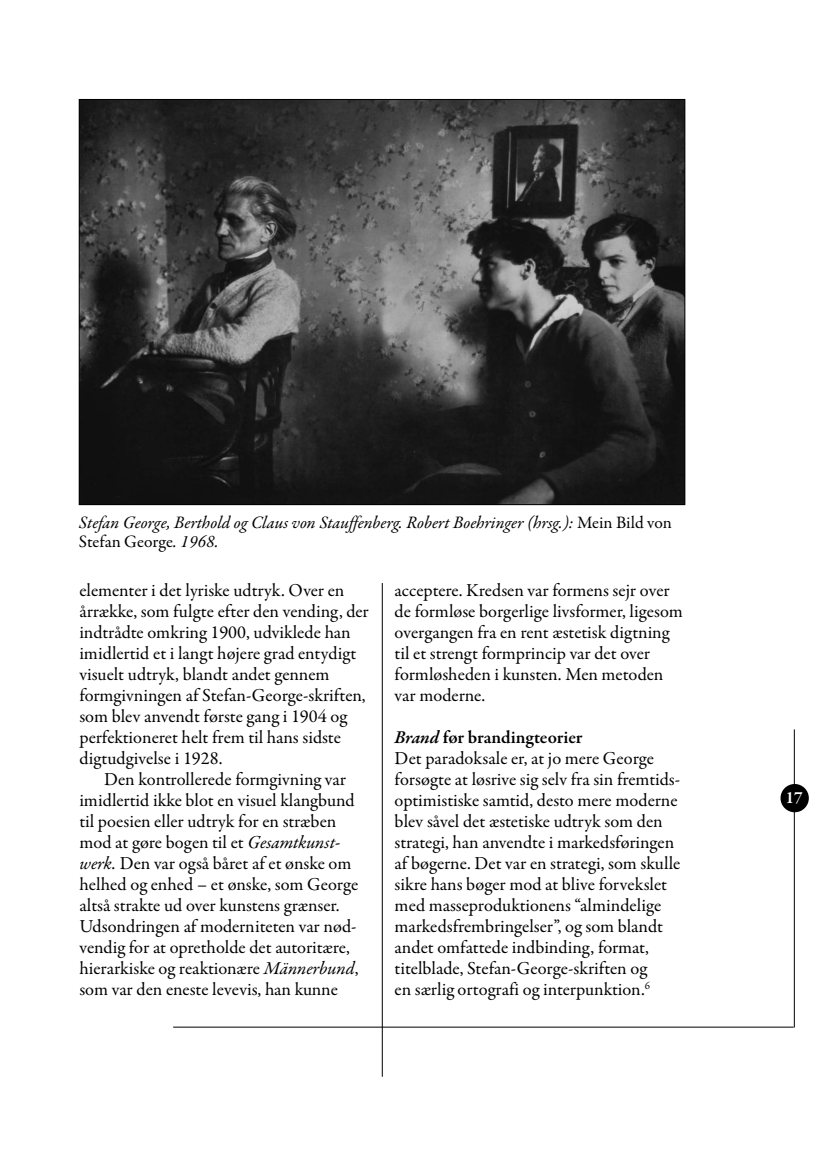
<style>
.page{position:relative;width:834px;height:1176px;background:#fff}
.page>*{position:absolute;margin:0;border:0;box-sizing:border-box;transform-origin:0 0}
.t1{font:18.38px/21px "Garamond Premr Pro";color:#000}
.t2{font:italic 17.5px/19.2px "Garamond Premr Pro";color:#000}
.t3{font:600 17.5px "Garamond Premr Pro";color:#fff}
.s1{font-style:normal}
.s2{font-style:italic}
.s3{font-weight:600;font-style:italic}
.s4{font-weight:600}
</style>
<div class="page">
<hr style="left:173px;top:1027px;width:620px;height:1px;background:#000">
<hr style="left:793px;top:729px;width:1px;height:298px;background:#000">
<hr style="left:382px;top:313px;width:1px;height:763px;background:#000">
<div style="left:780px;top:784px;width:28px;height:28px;background:#000;border-radius:50%"></div>
<div style="left:370px;top:99px;width:24px;height:484px;background:#fff"></div>
<img style="left:81px;top:101px;width:602px;height:402px">
<p class="t2" style="left:79px;top:514px;width:594px">Stefan George, Berthold og Claus von Stauffenberg. Robert Boehringer (hrsg.): <span class="s1">Mein Bild von<br>Stefan George</span>. 1968.</p>
<p class="t1" style="left:79px;top:580px;width:291px">elementer i det lyriske udtryk. Over en årrække, som fulgte efter den vending, der indtrådte omkring 1900, udviklede han imidlertid et i langt højere grad entydigt visuelt udtryk, blandt andet gennem formgivningen af Stefan-George-skriften, som blev anvendt første gang i 1904 og perfektioneret helt frem til hans sidste digtudgivelse i 1928.</p>
<p class="t1" style="left:79px;top:769px;width:280px;text-indent:25px">Den kontrollerede formgivning var imidlertid ikke blot en visuel klangbund til poesien eller udtryk for en stræben mod at gøre bogen til et <span class="s2">Gesamtkunst&shy;werk.</span> Den var også båret af et ønske om helhed og enhed – et ønske, som George altså strakte ud over kunstens grænser.<br>Udsondringen af moderniteten var nød&shy;vendig for at opretholde det autoritære, hierarkiske og reaktionære <span class="s2">Männerbund</span>, som var den eneste levevis, han kunne</p>
<p class="t1" style="left:394px;top:580px;width:289px">acceptere. Kredsen var formens sejr over de formløse borgerlige livsformer, ligesom overgangen fra en rent æstetisk digtning til et strengt formprincip var det over formløsheden i kunsten. Men metoden var moderne.</p>
<p class="t1" style="left:394px;top:727px;width:287px"><span class="s3">Brand</span> <span class="s4">før brandingteorier<br></span>Det paradoksale er, at jo mere George forsøgte at løsrive sig selv fra sin fremtids&shy;optimistiske samtid, desto mere moderne blev såvel det æstetiske udtryk som den strategi, han anvendte i markedsføringen af bøgerne. Det var en strategi, som skulle sikre hans bøger mod at blive forvekslet med masseproduktionens “almindelige markedsfrembringelser”, og som blandt andet omfattede indbinding, format, titelblade, Stefan-George-skriften og<br>en særlig ortografi og interpunktion.<sup>6</sup></p>
<p class="t3" style="left:785px;top:787px;width:19px">17</p>
</div>
